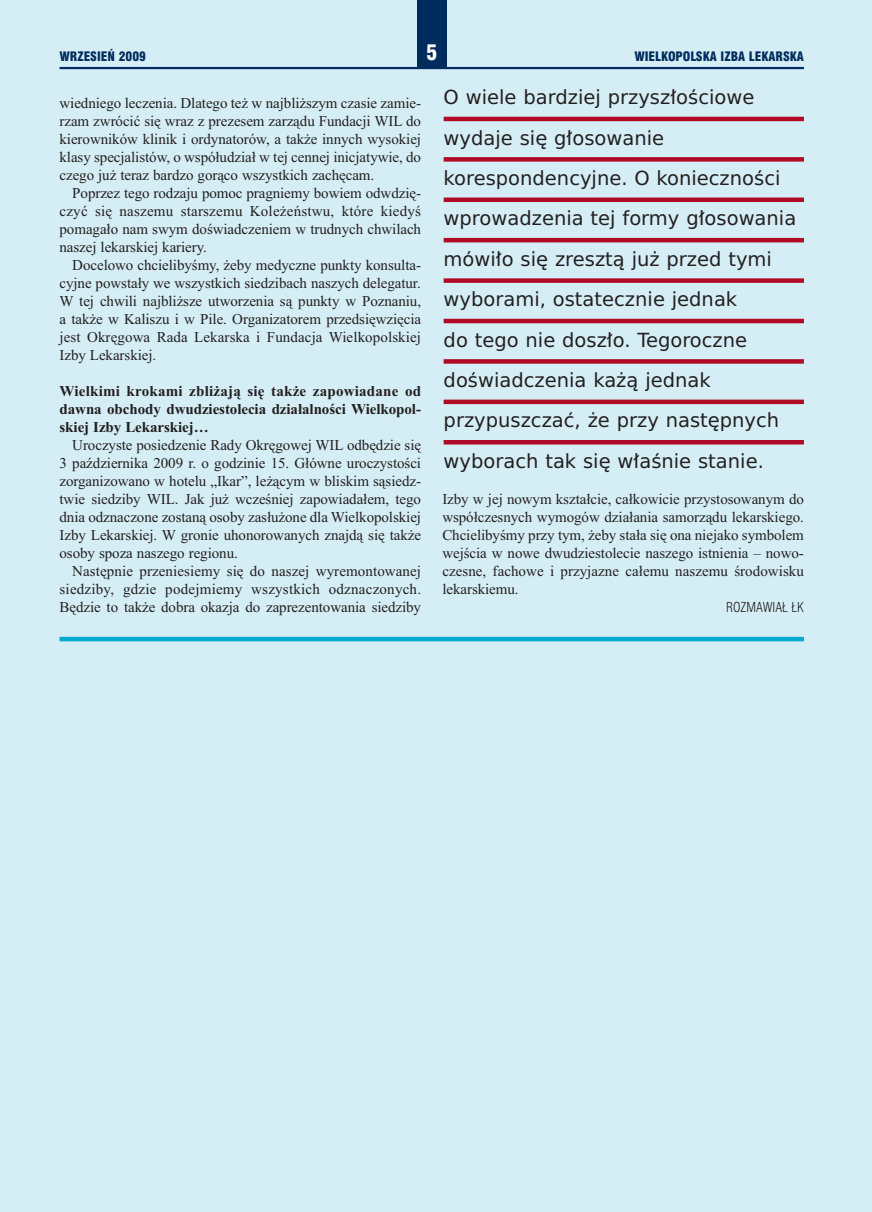
<style>
.page{position:relative;width:872px;height:1212px;background:#d5eef5}
.page>*{position:absolute;margin:0;border:0;box-sizing:border-box;transform-origin:0 0}
.t1{font:21px "Swis 721 Blk Cn EU";color:#fff}
.t2{font:19.5px/40.3px "Prima Sans EU";color:#231f20}
.t3{font:15px/18px "Times New Roman";letter-spacing:-.005em;color:#231f20;text-align:justify}
.t4{font:700 15px/18px "Times New Roman";letter-spacing:-.005em;color:#231f20;text-align:justify}
.t5{font:13.5px "Swis 721 Lt Cn EU";color:#231f20}
.t6{font:12.75px "Swis 721 Blk Cn EU";color:#002d5e}
</style>
<div class="page">
<hr style="left:60px;top:67px;width:744px;height:2px;background:#002d5e">
<div style="left:417px;top:0;width:29px;height:68px;background:#002d5e"></div>
<hr style="left:443px;top:117px;width:361px;height:4px;background:#b00a27">
<div style="left:443px;top:157px;width:361px;height:5px;background:#b00a27"></div>
<div style="left:443px;top:197px;width:361px;height:5px;background:#b00a27"></div>
<hr style="left:443px;top:238px;width:361px;height:4px;background:#b00a27">
<div style="left:443px;top:278px;width:361px;height:5px;background:#b00a27"></div>
<hr style="left:443px;top:319px;width:361px;height:4px;background:#b00a27">
<div style="left:443px;top:359px;width:361px;height:5px;background:#b00a27"></div>
<hr style="left:443px;top:400px;width:361px;height:4px;background:#b00a27">
<hr style="left:443px;top:440px;width:361px;height:4px;background:#b00a27">
<hr style="left:60px;top:637px;width:744px;height:4px;background:#00abcd">
<p class="t6" style="left:60px;top:48px;width:88px">WRZESIEŃ 2009</p>
<h1 class="t1" style="left:426px;top:40px;width:13px">5</h1>
<p class="t6" style="left:634px;top:48px;width:171px">WIELKOPOLSKA IZBA LEKARSKA</p>
<p class="t3" style="left:60px;top:94px;width:363px">wiedniego leczenia. Dlatego też w najbliższym czasie zamie&shy;rzam zwrócić się wraz z prezesem zarządu Fundacji WIL do kierowników klinik i ordynatorów, a także innych wysokiej klasy specjalistów, o współudział w tej cennej inicjatywie, do czego już teraz bardzo gorąco wszystkich zachęcam.</p>
<p class="t3" style="left:60px;top:184px;width:363px;text-indent:13px">Poprzez tego rodzaju pomoc pragniemy bowiem odwdzię&shy;czyć się naszemu starszemu Koleżeństwu, które kiedyś pomagało nam swym doświadczeniem w trudnych chwilach naszej lekarskiej kariery.</p>
<p class="t3" style="left:60px;top:256px;width:363px;text-indent:13px">Docelowo chcielibyśmy, żeby medyczne punkty konsulta&shy;cyjne powstały we wszystkich siedzibach naszych delegatur.<br>W tej chwili najbliższe utworzenia są punkty w Poznaniu, a także w Kaliszu i w Pile. Organizatorem przedsięwzięcia jest Okręgowa Rada Lekarska i Fundacja Wielkopolskiej Izby Lekarskiej.</p>
<p class="t4" style="left:60px;top:382px;width:363px">Wielkimi krokami zbliżają się także zapowiadane od dawna obchody dwudziestolecia działalności Wielkopol&shy;skiej Izby Lekarskiej…</p>
<p class="t3" style="left:60px;top:436px;width:363px;text-indent:13px">Uroczyste posiedzenie Rady Okręgowej WIL odbędzie się 3 października 2009 r. o godzinie 15. Główne uroczystości zorganizowano w hotelu „Ikar”, leżącym w bliskim sąsiedz&shy;twie siedziby WIL. Jak już wcześniej zapowiadałem, tego dnia odznaczone zostaną osoby zasłużone dla Wielkopolskiej Izby Lekarskiej. W gronie uhonorowanych znajdą się także osoby spoza naszego regionu.</p>
<p class="t3" style="left:60px;top:562px;width:363px;text-indent:13px">Następnie przeniesiemy się do naszej wyremontowanej siedziby, gdzie podejmiemy wszystkich odznaczonych.<br>Będzie to także dobra okazja do zaprezentowania siedziby</p>
<p class="t2" style="left:443px;top:76px;width:354px">O wiele bardziej przyszłościowe wydaje się głosowanie korespondencyjne. O konieczności wprowadzenia tej formy głosowania mówiło się zresztą już przed tymi wyborami, ostatecznie jednak<br>do tego nie doszło. Tegoroczne doświadczenia każą jednak przypuszczać, że przy następnych wyborach tak się właśnie stanie.</p>
<p class="t3" style="left:442px;top:490px;width:363px">Izby w jej nowym kształcie, całkowicie przystosowanym do współczesnych wymogów działania samorządu lekarskiego.<br>Chcielibyśmy przy tym, żeby stała się ona niejako symbolem wejścia w nowe dwudziestolecie naszego istnienia – nowo&shy;czesne, fachowe i przyjazne całemu naszemu środowisku lekarskiemu.</p>
<p class="t5" style="left:726px;top:599px;width:79px">ROZMAWIAŁ ŁK</p>
</div>
